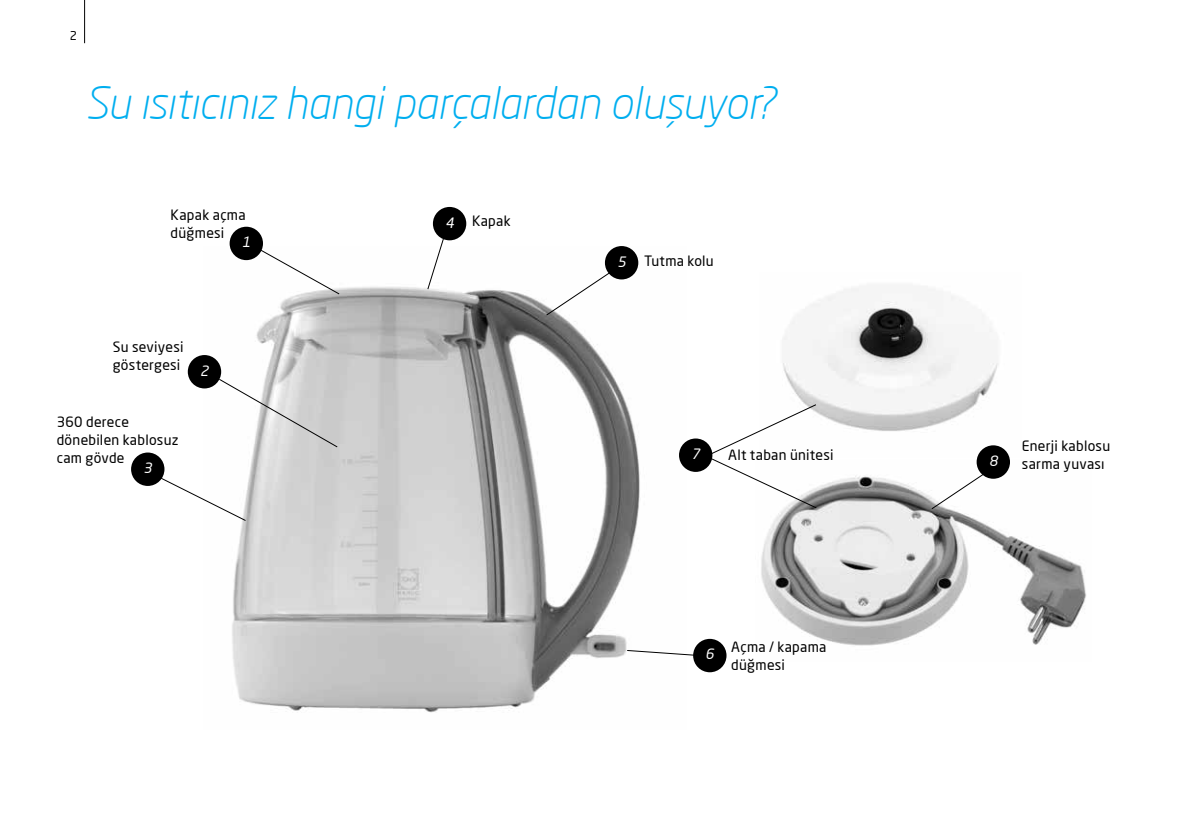
<style>
.page{position:relative;width:1191px;height:840px;background:#fff}
.page>*{position:absolute;margin:0;border:0;box-sizing:border-box;transform-origin:0 0}
.t1{font:italic 300 44px "Neo Sans Pro";letter-spacing:-.005em;color:#00aeef}
.t2{font:14px/18px "Neo Sans Pro";letter-spacing:.02em;color:#000}
.t3{font:italic 14px "Neo Sans Pro";color:#fff}
.t4{font:12px "Neo Sans Pro";color:#000}
</style>
<div class="page">
<hr style="left:84px;top:0;width:1px;height:43px;background:#000">
<img style="left:761px;top:465px;width:326px;height:181px">
<img style="left:783px;top:288px;width:227px;height:169px">
<img style="left:203px;top:246px;width:483px;height:467px">
<div style="left:230px;top:226px;width:33px;height:34px;background:#000;border-radius:50%"></div>
<div style="left:433px;top:207px;width:33px;height:33px;background:#000;border-radius:50%"></div>
<div style="left:605px;top:246px;width:33px;height:33px;background:#000;border-radius:50%"></div>
<div style="left:693px;top:638px;width:33px;height:34px;background:#000;border-radius:50%"></div>
<svg style="left:253px;top:245px;width:87px;height:49px"></svg>
<svg style="left:427px;top:235px;width:18px;height:54px"></svg>
<svg style="left:546px;top:269px;width:68px;height:46px"></svg>
<svg style="left:626px;top:649px;width:69px;height:6px"></svg>
<div style="left:188px;top:355px;width:33px;height:33px;background:#000;border-radius:50%"></div>
<svg style="left:219px;top:378px;width:119px;height:69px"></svg>
<div style="left:131px;top:452px;width:33px;height:33px;background:#000;border-radius:50%"></div>
<svg style="left:151px;top:473px;width:95px;height:48px"></svg>
<svg style="left:705px;top:404px;width:112px;height:104px"></svg>
<div style="left:679px;top:438px;width:33px;height:33px;background:#000;border-radius:50%"></div>
<svg style="left:931px;top:465px;width:68px;height:44px"></svg>
<div style="left:976px;top:445px;width:34px;height:33px;background:#000;border-radius:50%"></div>
<p class="t4" style="left:70px;top:28px;width:9px">2</p>
<h1 class="t1" style="left:85px;top:76px;width:692px">Su ısıtıcınız hangi parçalardan oluşuyor?</h1>
<p class="t2" style="left:171px;top:206px;width:76px">Kapak açma düğmesi</p>
<p class="t3" style="left:242px;top:233px;width:10px">1</p>
<p class="t2" style="left:113px;top:338px;width:72px">Su seviyesi göstergesi</p>
<p class="t3" style="left:200px;top:362px;width:10px">2</p>
<p class="t3" style="left:445px;top:214px;width:10px">4</p>
<p class="t2" style="left:472px;top:212px;width:40px">Kapak</p>
<p class="t3" style="left:617px;top:253px;width:10px">5</p>
<p class="t2" style="left:644px;top:251px;width:71px">Tutma kolu</p>
<p class="t2" style="left:57px;top:412px;width:123px">360 derece dönebilen kablosuz cam gövde</p>
<p class="t3" style="left:143px;top:459px;width:10px">3</p>
<p class="t3" style="left:691px;top:445px;width:10px">7</p>
<p class="t2" style="left:1021px;top:436px;width:90px">Enerji kablosu</p>
<p class="t3" style="left:989px;top:452px;width:10px">8</p>
<p class="t2" style="left:728px;top:445px;width:107px">Alt taban ünitesi</p>
<p class="t2" style="left:1021px;top:454px;width:84px">sarma yuvası</p>
<p class="t3" style="left:705px;top:645px;width:10px">6</p>
<p class="t2" style="left:731px;top:636px;width:97px">Açma / kapama düğmesi</p>
</div>
